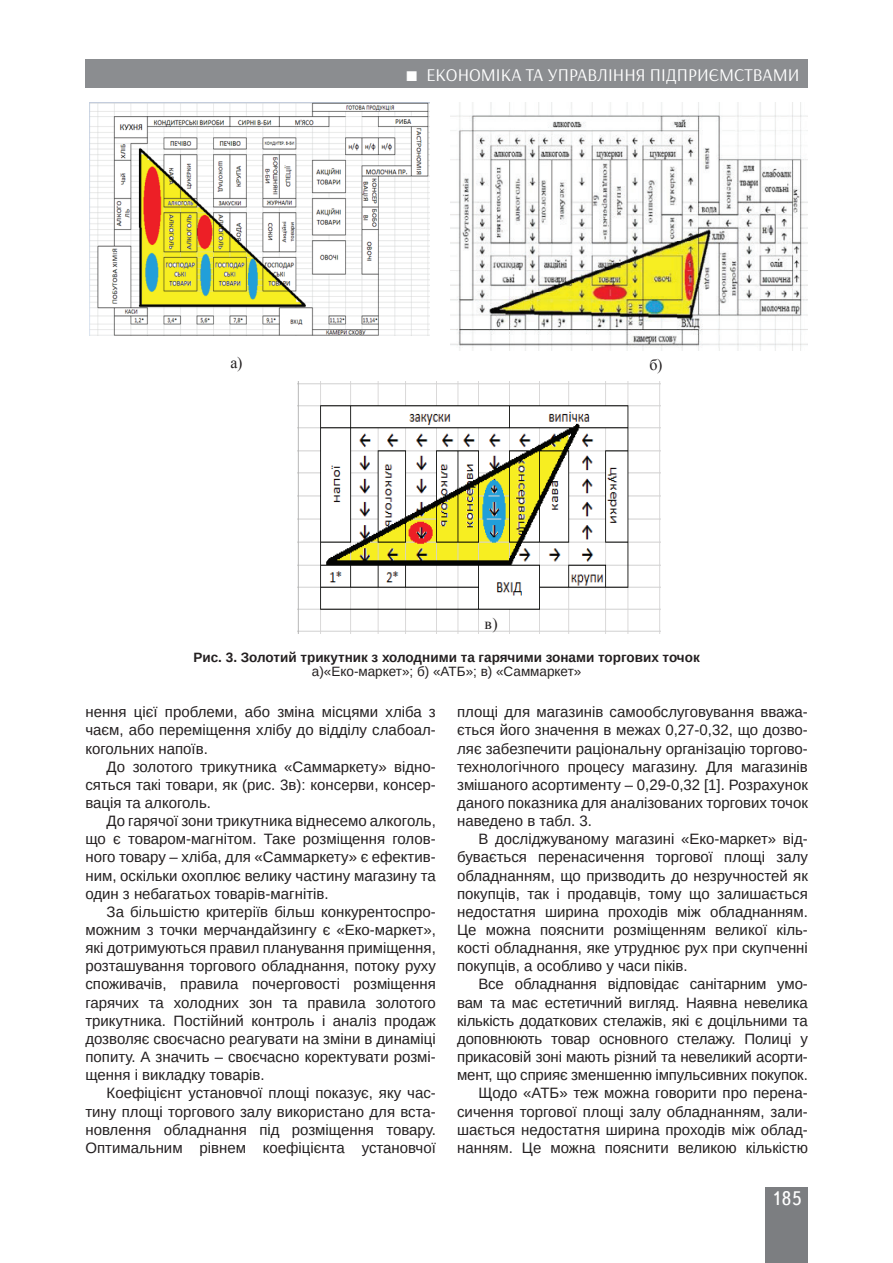
<style>
.page{position:relative;width:893px;height:1263px;background:#fff}
.page>*{position:absolute;margin:0;border:0;box-sizing:border-box;transform-origin:0 0}
.t1{font:19.5px "Ukrainian Text";color:#fff}
.t2{font:18px "Arsenal";color:#fff}
.t3{font:16.05px "Times New Roman";color:#231f20}
.t4{font:15px/18.1px "Arimo";color:#231f20;text-align:justify}
.t5{font:700 13.5px "Arimo";letter-spacing:-.005em;color:#231f20}
.t6{font:13.5px "Arimo";color:#231f20}
</style>
<div class="page">
<div style="left:765px;top:1187px;width:43px;height:76px;background:#7c7e81"></div>
<div style="left:85px;top:60px;width:723px;height:28px;background:#8b8d90"></div>
<img style="left:89px;top:102px;width:341px;height:233px">
<img style="left:451px;top:102px;width:357px;height:248px">
<img style="left:297px;top:382px;width:363px;height:251px">
<p class="t2" style="left:426px;top:64px;width:375px">Економіка та управління підприємствами</p>
<p class="t3" style="left:230px;top:352px;width:14px">а)</p>
<p class="t3" style="left:649px;top:354px;width:15px">б)</p>
<p class="t3" style="left:485px;top:613px;width:15px">в)</p>
<p class="t5" style="left:193px;top:648px;width:508px">Рис. 3. Золотий трикутник з холодними та гарячими зонами торгових точок</p>
<p class="t6" style="left:312px;top:662px;width:271px">а)«Еко-маркет»; б) «АТБ»; в) «Саммаркет»</p>
<p class="t4" style="left:85px;top:703px;width:352px">нення цієї проблеми, або зміна місцями хліба з чаєм, або переміщення хлібу до відділу слабоал&shy;когольних напоїв.</p>
<p class="t4" style="left:85px;top:757px;width:352px;text-indent:21px">До золотого трикутника «Саммаркету» відно&shy;сяться такі товари, як (рис. 3в): консерви, консер&shy;вація та алкоголь.</p>
<p class="t4" style="left:85px;top:812px;width:352px;text-indent:21px">До гарячої зони трикутника віднесемо алкоголь, що є товаром-магнітом. Таке розміщення голов&shy;ного товару – хліба, для «Саммаркету» є ефектив&shy;ним, оскільки охоплює велику частину магазину та один з небагатьох товарів-магнітів.</p>
<p class="t4" style="left:85px;top:903px;width:352px;text-indent:21px">За більшістю критеріїв більш конкурентоспро&shy;можним з точки мерчандайзингу є «Еко-маркет», які дотримуються правил планування приміщення, розташування торгового обладнання, потоку руху споживачів, правила почерговості розміщення гарячих та холодних зон та правила золотого трикутника. Постійний контроль і аналіз продаж дозволяє своєчасно реагувати на зміни в динаміці попиту. А значить – своєчасно коректувати розмі&shy;щення і викладку товарів.</p>
<p class="t4" style="left:85px;top:1084px;width:352px;text-indent:21px">Коефіцієнт установчої площі показує, яку час&shy;тину площі торгового залу використано для вста&shy;новлення обладнання під розміщення товару.<br>Оптимальним рівнем коефіцієнта установчої</p>
<p class="t4" style="left:457px;top:703px;width:352px">площі для магазинів самообслуговування вважа&shy;ється його значення в межах 0,27-0,32, що дозво&shy;ляє забезпечити раціональну організацію торгово&shy;технологічного процесу магазину. Для магазинів змішаного асортименту – 0,29-0,32 [1]. Розрахунок даного показника для аналізованих торгових точок наведено в табл. 3.</p>
<p class="t4" style="left:457px;top:830px;width:352px;text-indent:21px">В досліджуваному магазині «Еко-маркет» від&shy;бувається перенасичення торгової площі залу обладнанням, що призводить до незручностей як покупців, так і продавців, тому що залишається недостатня ширина проходів між обладнанням.<br>Це можна пояснити розміщенням великої кіль&shy;кості обладнання, яке утруднює рух при скупченні покупців, а особливо у часи піків.</p>
<p class="t4" style="left:457px;top:975px;width:352px;text-align:right">Все обладнання відповідає санітарним умо&shy;вам та має естетичний вигляд. Наявна невелика кількість додаткових стелажів, які є доцільними та доповнюють товар основного стелажу. Полиці у прикасовій зоні мають різний та невеликий асорти&shy;мент, що сприяє зменшенню імпульсивних покупок.<br>Щодо «АТБ» теж можна говорити про перена&shy;сичення торгової площі залу обладнанням, зали&shy;шається недостатня ширина проходів між облад&shy;нанням. Це можна пояснити великою кількістю</p>
<h1 class="t1" style="left:771px;top:1188px;width:32px">185</h1>
</div>
